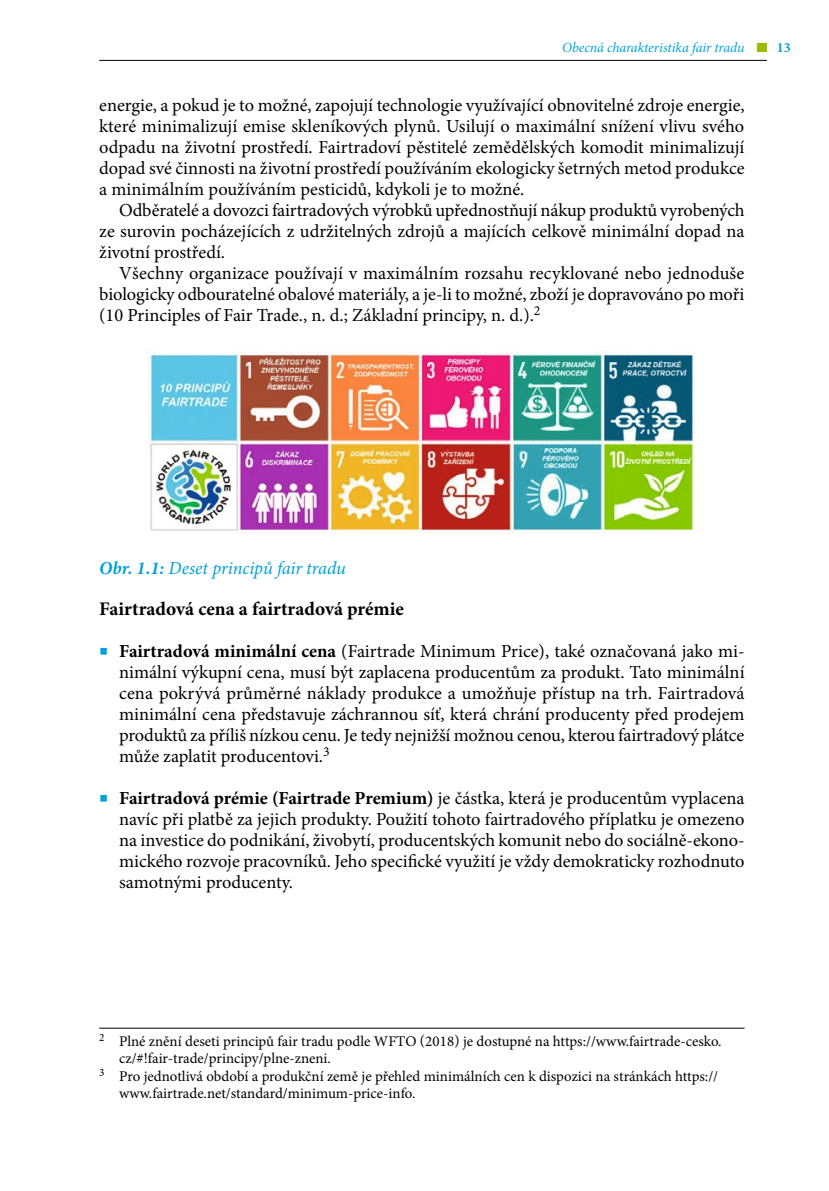
<style>
.page{position:relative;width:829px;height:1191px;background:#fff}
.page>*{position:absolute;margin:0;border:0;box-sizing:border-box;transform-origin:0 0}
.t1{font:700 19.25px "Minion Pro";color:#000}
.p1{font:18.38px/21px "Minion Pro";letter-spacing:-.005em;color:#000;text-align:justify}
.p2{font:18.38px/21px "Minion Pro";color:#000;text-align:justify}
.Popisek_obrazek{font:italic 18.38px "Minion Pro";letter-spacing:-.01em;color:#00a2d9}
.poznamka_p_c{font:14.88px/17.5px "Minion Pro";color:#000}
.t2{font:italic 14px "Minion Pro";letter-spacing:-.01em;color:#00a2d9}
.t3{font:700 14px "Minion Pro";color:#00a2d9}
.s1{font-weight:700}
.s2{font-size:22.75px;color:#00a2d9}
</style>
<div class="page">
<div style="left:756px;top:44px;width:10px;height:8px;background:#9bbd00"></div>
<hr style="left:99px;top:60px;width:667px;height:1px;background:#000">
<img style="left:149px;top:351px;width:545px;height:183px">
<hr style="left:99px;top:1027px;width:645px;height:1px;background:#000">
<p class="t2" style="left:562px;top:38px;width:184px">Obecná charakteristika fair tradu</p>
<p class="t3" style="left:776px;top:38px;width:15px">13</p>
<p class="p1" style="left:99px;top:95px;width:646px">energie, a pokud je to možné, zapojují technologie využívající obnovitelné zdroje energie, které minimalizují emise skleníkových plynů. Usilují o maximální snížení vlivu svého odpadu na životní prostředí. Fairtradoví pěstitelé zemědělských komodit minimalizují dopad své činnosti na životní prostředí používáním ekologicky šetrných metod produkce a minimálním používáním pesticidů, kdykoli je to možné.</p>
<p class="p2" style="left:99px;top:200px;width:646px;text-indent:20px">Odběratelé a dovozci fairtradových výrobků upřednostňují nákup produktů vyrobených ze surovin pocházejících z udržitelných zdrojů a majících celkově minimální dopad na životní prostředí.</p>
<p class="p2" style="left:99px;top:263px;width:646px;text-indent:20px">Všechny organizace používají v maximálním rozsahu recyklované nebo jednoduše biologicky odbouratelné obalové materiály, a je-li to možné, zboží je dopravováno po moři (10 Principles of Fair Trade., n. d.; Základní principy, n. d.).<sup>2</sup></p>
<p class="Popisek_obrazek" style="left:99px;top:555px;width:248px"><span class="s1">Obr. 1.1:</span> Deset principů fair tradu</p>
<p class="t1" style="left:99px;top:595px;width:306px">Fairtradová cena a fairtradová prémie</p>
<p class="p1" style="left:119px;top:641px;width:627px;text-indent:-20px"><span class="s2">■</span> <span class="s1">Fairtradová minimální cena</span> (Fairtrade Minimum Price), také označovaná jako mi&shy;nimální výkupní cena, musí být zaplacena producentům za produkt. Tato minimální cena pokrývá průměrné náklady produkce a umožňuje přístup na trh. Fairtradová minimální cena představuje záchrannou síť, která chrání producenty před prodejem produktů za příliš nízkou cenu. Je tedy nejnižší možnou cenou, kterou fairtradový plátce může zaplatit producentovi.<sup>3</sup></p>
<p class="p1" style="left:119px;top:788px;width:627px;text-indent:-20px"><span class="s2">■</span> <span class="s1">Fairtradová prémie (Fairtrade Premium)</span> je částka, která je producentům vyplacena navíc při platbě za jejich produkty. Použití tohoto fairtradového příplatku je omezeno na investice do podnikání, živobytí, producentských komunit nebo do sociálně-ekono&shy;mického rozvoje pracovníků. Jeho specifické využití je vždy demokraticky rozhodnuto samotnými producenty.</p>
<p class="poznamka_p_c" style="left:119px;top:1032px;width:604px;text-indent:-20px"><sup>2</sup> Plné znění deseti principů fair tradu podle WFTO (2018) je dostupné na https://www.fairtrade-cesko. cz/#!fair-trade/principy/plne-zneni.</p>
<p class="poznamka_p_c" style="left:119px;top:1067px;width:600px;text-indent:-20px"><sup>3</sup> Pro jednotlivá období a produkční země je přehled minimálních cen k dispozici na stránkách https:// www.fairtrade.net/standard/minimum-price-info.</p>
</div>
